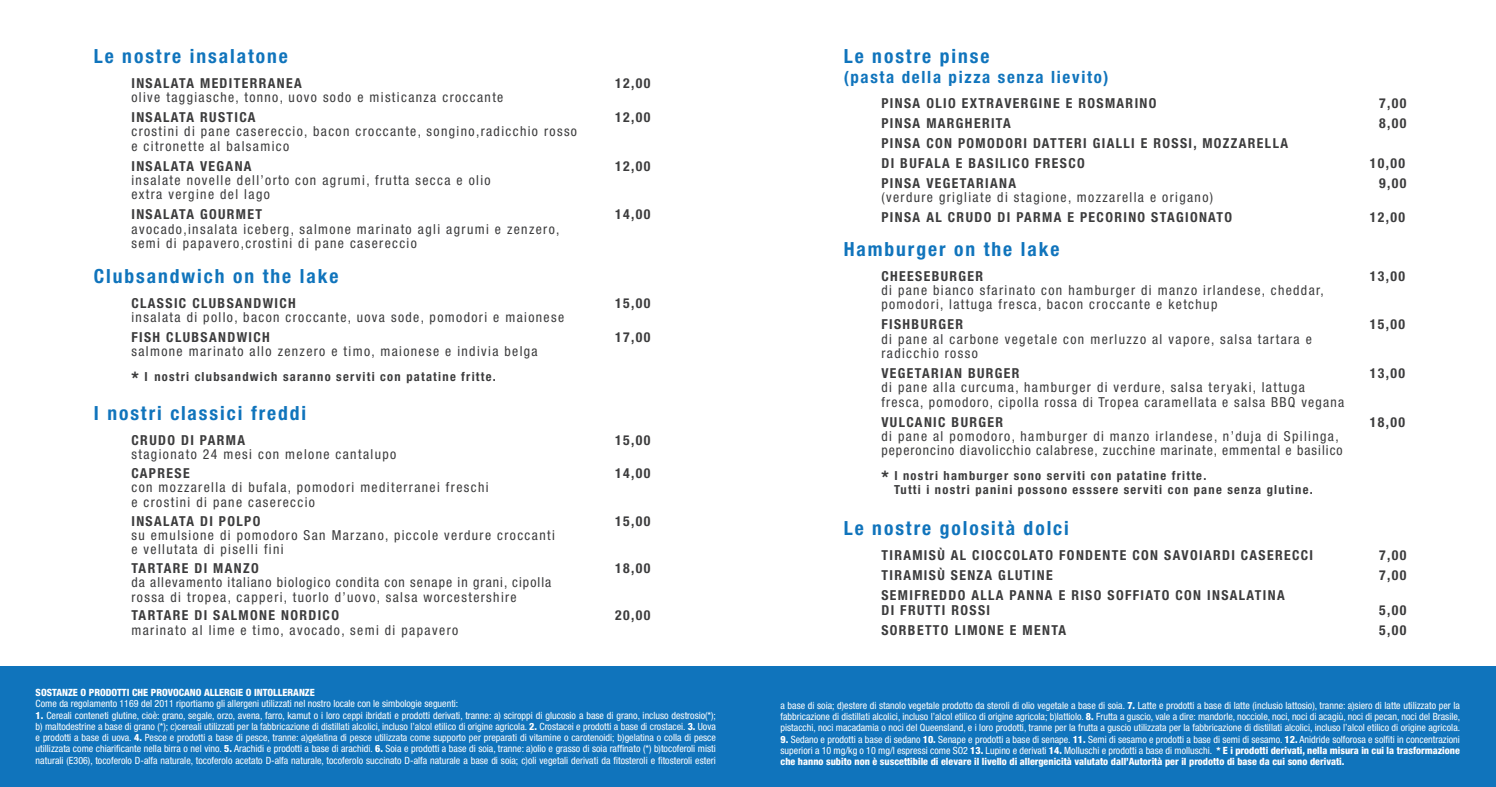
<style>
.page{position:relative;width:1496px;height:787px;background:#fff}
.page>*{position:absolute;margin:0;border:0;box-sizing:border-box;transform-origin:0 0}
.t1{font:700 condensed 19.5px "Helvetica Neue";letter-spacing:.1em;color:#1074bc}
.t2{font:700 condensed 16.88px "Helvetica Neue";letter-spacing:.1em;color:#1074bc}
.t3{font:condensed 13.75px/14.2px "Helvetica Neue";letter-spacing:.1em;color:#3c3c3d}
.t4{font:700 condensed 13.75px/15px "Helvetica Neue";letter-spacing:.1em;color:#3c3c3d}
.t5{font:condensed 13.75px "Helvetica Neue";letter-spacing:.075em;color:#3c3c3d}
.t6{font:700 condensed 12.5px/13.8px "Helvetica Neue";letter-spacing:.1em;color:#3c3c3d}
.t7{font:condensed 10px/11.2px "Helvetica Neue";color:#fff;text-align:justify}
.t8{font:800 condensed 10px "Helvetica Neue";color:#fff}
.s1{font-size:18.75px}
.s2{font-weight:800}
.s3{font-weight:700}
</style>
<div class="page">
<div style="left:0;top:666px;width:1495px;height:121px;background:#1074bc"></div>
<p class="t1" style="left:94px;top:44px;width:195px">Le nostre insalatone</p>
<p class="t4" style="left:131px;top:75px;width:172px">INSALATA MEDITERRANEA</p>
<p class="t4" style="left:615px;top:75px;width:37px">12,00</p>
<p class="t3" style="left:131px;top:90px;width:373px">olive taggiasche, tonno, uovo sodo e misticanza croccante</p>
<p class="t4" style="left:131px;top:109px;width:126px">INSALATA RUSTICA</p>
<p class="t4" style="left:615px;top:109px;width:37px">12,00</p>
<p class="t3" style="left:131px;top:124px;width:447px">crostini di pane casereccio, bacon croccante, songino,radicchio rosso</p>
<p class="t3" style="left:131px;top:138px;width:159px">e citronette al balsamico</p>
<p class="t4" style="left:131px;top:158px;width:122px">INSALATA VEGANA</p>
<p class="t4" style="left:615px;top:158px;width:37px">12,00</p>
<p class="t3" style="left:131px;top:173px;width:361px">insalate novelle dell’orto con agrumi, frutta secca e olio extra vergine del lago</p>
<p class="t4" style="left:131px;top:207px;width:132px">INSALATA GOURMET</p>
<p class="t4" style="left:615px;top:207px;width:37px">14,00</p>
<p class="t3" style="left:131px;top:221px;width:429px">avocado,insalata iceberg, salmone marinato agli agrumi e zenzero,</p>
<p class="t3" style="left:131px;top:236px;width:287px">semi di papavero,crostini di pane casereccio</p>
<p class="t1" style="left:94px;top:264px;width:246px">Clubsandwich on the lake</p>
<p class="t4" style="left:131px;top:295px;width:166px">CLASSIC CLUBSANDWICH</p>
<p class="t4" style="left:615px;top:295px;width:37px">15,00</p>
<p class="t3" style="left:131px;top:310px;width:434px">insalata di pollo, bacon croccante, uova sode, pomodori e maionese</p>
<p class="t4" style="left:131px;top:329px;width:140px">FISH CLUBSANDWICH</p>
<p class="t4" style="left:615px;top:329px;width:37px">17,00</p>
<p class="t3" style="left:131px;top:344px;width:408px">salmone marinato allo zenzero e timo, maionese e indivia belga</p>
<p class="t6" style="left:131px;top:370px;width:366px"><span class="s1">*</span> I nostri clubsandwich saranno serviti con patatine fritte.</p>
<p class="t1" style="left:94px;top:401px;width:214px">I nostri classici freddi</p>
<p class="t4" style="left:131px;top:432px;width:115px">CRUDO DI PARMA</p>
<p class="t4" style="left:615px;top:432px;width:37px">15,00</p>
<p class="t3" style="left:131px;top:447px;width:266px">stagionato 24 mesi con melone cantalupo</p>
<p class="t4" style="left:131px;top:465px;width:60px">CAPRESE</p>
<p class="t4" style="left:615px;top:465px;width:37px">14,00</p>
<p class="t3" style="left:131px;top:480px;width:358px">con mozzarella di bufala, pomodori mediterranei freschi e crostini di pane casereccio</p>
<p class="t4" style="left:131px;top:513px;width:130px">INSALATA DI POLPO</p>
<p class="t4" style="left:615px;top:513px;width:37px">15,00</p>
<p class="t3" style="left:131px;top:527px;width:425px">su emulsione di pomodoro San Marzano, piccole verdure croccanti e vellutata di piselli fini</p>
<p class="t4" style="left:131px;top:560px;width:129px">TARTARE DI MANZO</p>
<p class="t4" style="left:615px;top:560px;width:37px">18,00</p>
<p class="t5" style="left:131px;top:574px;width:421px">da allevamento italiano biologico condita con senape in grani, cipolla</p>
<p class="t3" style="left:131px;top:589px;width:387px">rossa di tropea, capperi, tuorlo d’uovo, salsa worcestershire</p>
<p class="t4" style="left:131px;top:607px;width:209px">TARTARE DI SALMONE NORDICO</p>
<p class="t4" style="left:615px;top:607px;width:37px">20,00</p>
<p class="t3" style="left:131px;top:622px;width:328px">marinato al lime e timo, avocado, semi di papavero</p>
<p class="t8" style="left:36px;top:686px;width:280px">SOSTANZE O PRODOTTI CHE PROVOCANO ALLERGIE O INTOLLERANZE</p>
<p class="t7" style="left:36px;top:698px;width:424px">Come da regolamento 1169 del 2011 riportiamo gli allergeni utilizzati nel nostro locale con le simbologie seguenti:</p>
<p class="t7" style="left:36px;top:709px;width:681px"><span class="s2">1.</span> Cereali conteneti glutine, cioè: grano, segale, orzo, avena, farro, kamut o i loro ceppi ibridati e prodotti derivati, tranne: a) sciroppi di glucosio a base di grano, incluso destrosio(*);</p>
<p class="t7" style="left:36px;top:720px;width:681px">b) maltodestrine a base di grano (*); c)cereali utilizzati per la fabbricazione di distillati alcolici, incluso l’alcol etilico di origine agricola. <span class="s2">2.</span> Crostacei e prodotti a base di crostacei. <span class="s2">3.</span> Uova e prodotti a base di uova. <span class="s2">4.</span> Pesce e prodotti a base di pesce, tranne: a)gelatina di pesce utilizzata come supporto per preparati di vitamine o carotenoidi; b)gelatina o colla di pesce utillizzata come chiarificante nella birra o nel vino. <span class="s2">5.</span> Arachidi e prodotti a base di arachidi. <span class="s2">6.</span> Soia e prodotti a base di soia, tranne: a)olio e grasso di soia raffinato (*) b)tocoferoli misti naturali (E306), tocoferolo D-alfa naturale, tocoferolo acetato D-alfa naturale, tocoferolo succinato D-alfa naturale a base di soia; c)oli vegetali derivati da fitosteroli e fitosteroli esteri</p>
<p class="t1" style="left:843px;top:44px;width:147px">Le nostre pinse</p>
<p class="t2" style="left:843px;top:66px;width:266px">(pasta della pizza senza lievito)</p>
<p class="t4" style="left:881px;top:95px;width:276px">PINSA OLIO EXTRAVERGINE E ROSMARINO</p>
<p class="t4" style="left:1379px;top:95px;width:29px">7,00</p>
<p class="t4" style="left:881px;top:115px;width:131px">PINSA MARGHERITA</p>
<p class="t4" style="left:1379px;top:115px;width:29px">8,00</p>
<p class="t4" style="left:881px;top:135px;width:408px">PINSA CON POMODORI DATTERI GIALLI E ROSSI, MOZZARELLA</p>
<p class="t4" style="left:881px;top:155px;width:205px">DI BUFALA E BASILICO FRESCO</p>
<p class="t4" style="left:1369px;top:155px;width:37px">10,00</p>
<p class="t4" style="left:881px;top:175px;width:136px">PINSA VEGETARIANA</p>
<p class="t4" style="left:1379px;top:175px;width:29px">9,00</p>
<p class="t3" style="left:881px;top:187px;width:352px;line-height:20px">(verdure grigliate di stagione, mozzarella e origano)<br><span class="s3">PINSA AL CRUDO DI PARMA E PECORINO STAGIONATO</span></p>
<p class="t4" style="left:1369px;top:209px;width:37px">12,00</p>
<p class="t1" style="left:843px;top:237px;width:217px">Hamburger on the lake</p>
<p class="t4" style="left:881px;top:268px;width:103px">CHEESEBURGER</p>
<p class="t4" style="left:1369px;top:268px;width:37px">13,00</p>
<p class="t3" style="left:881px;top:283px;width:444px">di pane bianco sfarinato con hamburger di manzo irlandese, cheddar,</p>
<p class="t3" style="left:881px;top:297px;width:337px">pomodori, lattuga fresca, bacon croccante e ketchup</p>
<p class="t4" style="left:881px;top:317px;width:83px">FISHBURGER</p>
<p class="t4" style="left:1369px;top:317px;width:37px">15,00</p>
<p class="t3" style="left:881px;top:331px;width:432px">di pane al carbone vegetale con merluzzo al vapore, salsa tartara e</p>
<p class="t3" style="left:881px;top:346px;width:98px">radicchio rosso</p>
<p class="t4" style="left:881px;top:365px;width:140px">VEGETARIAN BURGER</p>
<p class="t4" style="left:1369px;top:365px;width:37px">13,00</p>
<p class="t3" style="left:881px;top:380px;width:425px">di pane alla curcuma, hamburger di verdure, salsa teryaki, lattuga</p>
<p class="t3" style="left:881px;top:394px;width:464px">fresca, pomodoro, cipolla rossa di Tropea caramellata e salsa BBQ vegana</p>
<p class="t4" style="left:881px;top:414px;width:123px">VULCANIC BURGER</p>
<p class="t4" style="left:1369px;top:414px;width:37px">18,00</p>
<p class="t3" style="left:881px;top:429px;width:458px">di pane al pomodoro, hamburger di manzo irlandese, n’duja di Spilinga,</p>
<p class="t5" style="left:881px;top:442px;width:463px">peperoncino diavolicchio calabrese, zucchine marinate, emmental e basilico</p>
<p class="t6" style="left:894px;top:468px;width:420px;text-indent:-13px"><span class="s1">*</span> I nostri hamburger sono serviti con patatine fritte.<br>Tutti i nostri panini possono esssere serviti con pane senza glutine.</p>
<p class="t1" style="left:843px;top:516px;width:227px">Le nostre golosità dolci</p>
<p class="t4" style="left:881px;top:547px;width:433px">TIRAMISÙ AL CIOCCOLATO FONDENTE CON SAVOIARDI CASERECCI</p>
<p class="t4" style="left:1379px;top:547px;width:29px">7,00</p>
<p class="t4" style="left:881px;top:567px;width:173px">TIRAMISÙ SENZA GLUTINE</p>
<p class="t4" style="left:1379px;top:567px;width:29px">7,00</p>
<p class="t4" style="left:881px;top:587px;width:405px">SEMIFREDDO ALLA PANNA E RISO SOFFIATO CON INSALATINA<br>DI FRUTTI ROSSI</p>
<p class="t4" style="left:1379px;top:602px;width:29px">5,00</p>
<p class="t4" style="left:881px;top:622px;width:186px">SORBETTO LIMONE E MENTA</p>
<p class="t4" style="left:1379px;top:622px;width:29px">5,00</p>
<p class="t7" style="left:780px;top:699px;width:681px">a base di soia; d)estere di stanolo vegetale prodotto da steroli di olio vegetale a base di soia. <span class="s2">7.</span> Latte e prodotti a base di latte (inclusio lattosio), tranne: a)siero di latte utilizzato per la fabbricazione di distillati alcolici, incluso l’alcol etilico di origine agricola; b)lattiolo. <span class="s2">8.</span> Frutta a guscio, vale a dire: mandorle, nocciole, noci, noci di acagiù, noci di pecan, noci del Brasile, pistacchi, noci macadamia o noci del Queensland, e i loro prodotti, tranne per la frutta a guscio utilizzata per la fabbricazione di distillati alcolici, incluso l’alcol etilico di origine agricola.</p>
<p class="t7" style="left:780px;top:733px;width:681px"><span class="s2">9.</span> Sedano e prodotti a base di sedano <span class="s2">10.</span> Senape e prodotti a base di senape. <span class="s2">11.</span> Semi di sesamo e prodotti a base di semi di sesamo. <span class="s2">12.</span> Anidride solforosa e solfiti in concentrazioni superiori a 10 mg/kg o 10 mg/l espressi come SO2 <span class="s2">13.</span> Lupino e derivati <span class="s2">14.</span> Molluschi e prodotti a base di molluschi. <span class="s2">* E i prodotti derivati, nella misura in cui la trasformazione che hanno subito non è suscettibile di elevare il livello di allergenicità valutato dall’Autorità per il prodotto di base da cui sono derivati.</span></p>
</div>
